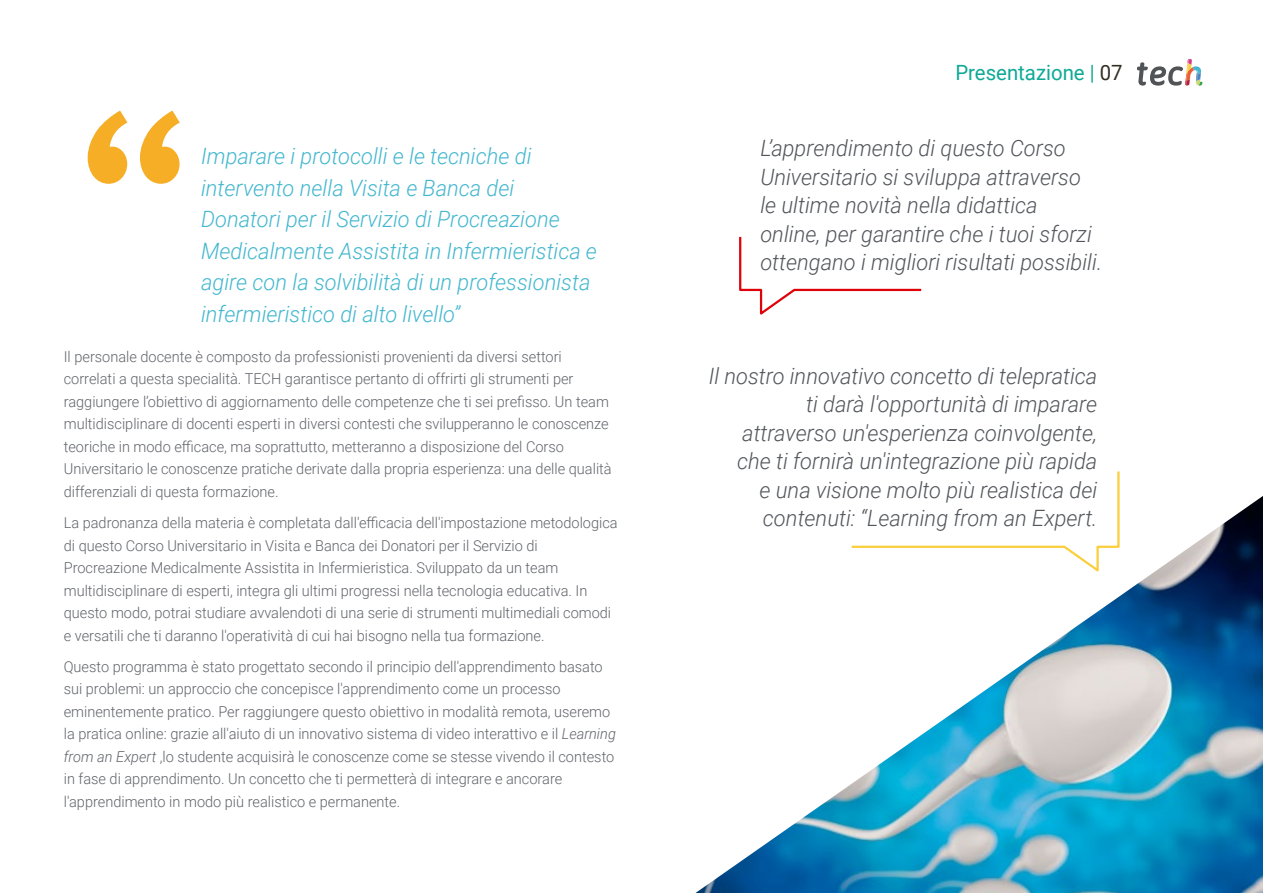
<style>
.page{position:relative;width:1263px;height:893px;background:#fff}
.page>*{position:absolute;margin:0;border:0;box-sizing:border-box;transform-origin:0 0}
.t1{font:italic 300 22.5px/28.5px "Roboto";color:#52555b}
.t2{font:italic 300 22.5px/31.5px "Roboto";color:#43b7cf}
.t3{font:21px "Roboto";color:#0ea996}
.t4{font:300 15px/22.5px "Roboto";color:#61646a}
.s1{color:#312e20}
.s2{font-style:italic}
</style>
<div class="page">
<svg style="left:88px;top:111px;width:92px;height:73px"></svg>
<svg style="left:739px;top:236px;width:183px;height:79px"></svg>
<img style="left:695px;top:496px;width:568px;height:397px">
<svg style="left:849px;top:471px;width:272px;height:104px"></svg>
<svg style="left:1137px;top:59px;width:65px;height:27px"></svg>
<h2 class="t3" style="left:955px;top:57px;width:169px">Presentazione | <span class="s1">07</span></h2>
<p class="t2" style="left:201px;top:139px;width:397px">Imparare i protocolli e le tecniche di intervento nella Visita e Banca dei Donatori per il Servizio di Procreazione Medicalmente Assistita in Infermieristica e agire con la solvibilità di un professionista infermieristico di alto livello”</p>
<h1 class="t1" style="left:760px;top:133px;width:343px">L’apprendimento di questo Corso Universitario si sviluppa attraverso le ultime novità nella didattica online, per garantire che i tuoi sforzi ottengano i migliori risultati possibili.</h1>
<p class="t4" style="left:64px;top:345px;width:549px">Il personale docente è composto da professionisti provenienti da diversi settori correlati a questa specialità. TECH garantisce pertanto di offrirti gli strumenti per raggiungere l’obiettivo di aggiornamento delle competenze che ti sei prefisso. Un team multidisciplinare di docenti esperti in diversi contesti che svilupperanno le conoscenze teoriche in modo efficace, ma soprattutto, metteranno a disposizione del Corso Universitario le conoscenze pratiche derivate dalla propria esperienza: una delle qualità differenziali di questa formazione.</p>
<p class="t4" style="left:64px;top:511px;width:555px">La padronanza della materia è completata dall'efficacia dell'impostazione metodologica di questo Corso Universitario in Visita e Banca dei Donatori per il Servizio di Procreazione Medicalmente Assistita in Infermieristica. Sviluppato da un team multidisciplinare di esperti, integra gli ultimi progressi nella tecnologia educativa. In questo modo, potrai studiare avvalendoti di una serie di strumenti multimediali comodi e versatili che ti daranno l'operatività di cui hai bisogno nella tua formazione.</p>
<p class="t4" style="left:64px;top:654px;width:554px">Questo programma è stato progettato secondo il principio dell'apprendimento basato sui problemi: un approccio che concepisce l'apprendimento come un processo eminentemente pratico. Per raggiungere questo obiettivo in modalità remota, useremo la pratica online: grazie all'aiuto di un innovativo sistema di video interattivo e il <span class="s2">Learning from an Expert</span> ,lo studente acquisirà le conoscenze come se stesse vivendo il contesto in fase di apprendimento. Un concetto che ti permetterà di integrare e ancorare l'apprendimento in modo più realistico e permanente.</p>
<p class="t1" style="left:709px;top:361px;width:390px;text-align:right">Il nostro innovativo concetto di telepratica ti darà l'opportunità di imparare attraverso un'esperienza coinvolgente, che ti fornirà un'integrazione più rapida<br>e una visione molto più realistica dei contenuti: “Learning from an Expert.</p>
</div>
